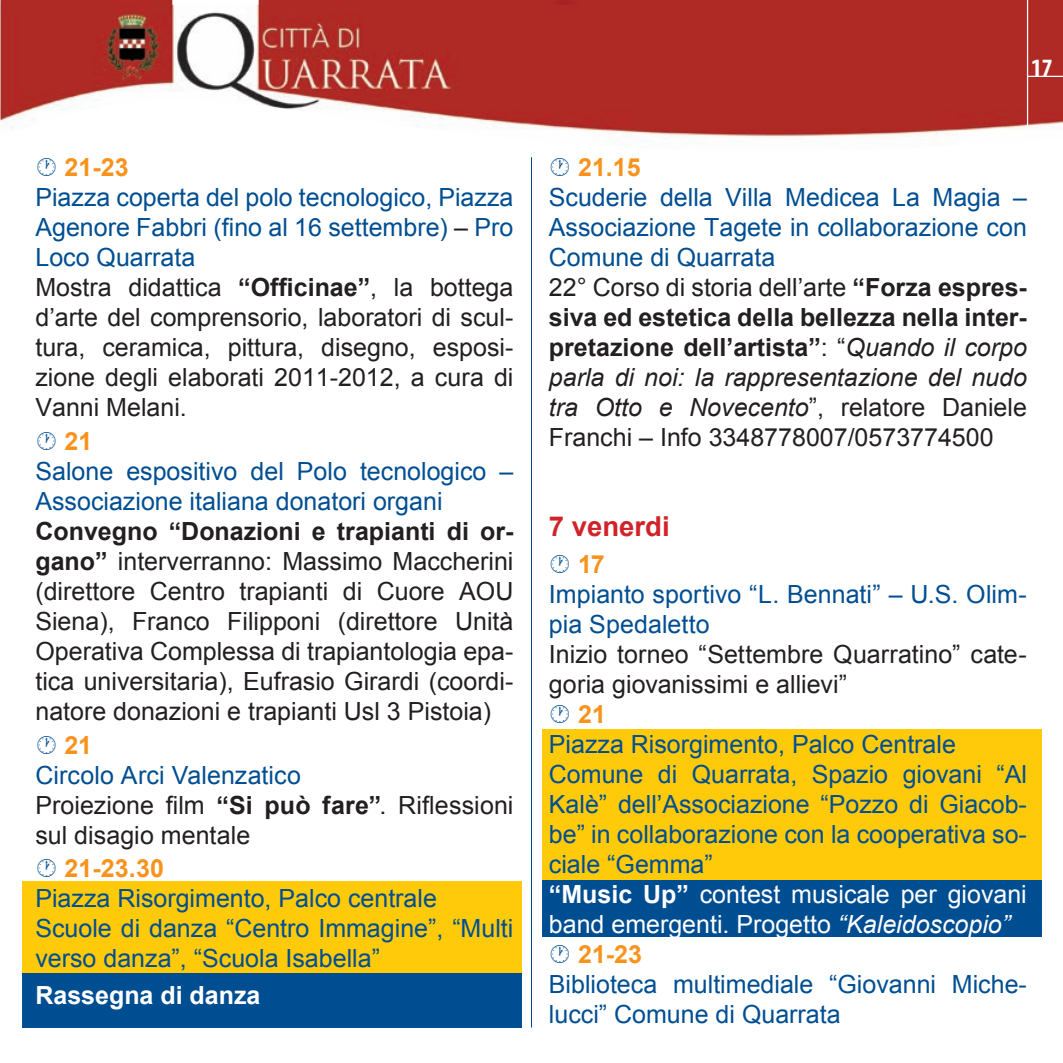
<style>
.page{position:relative;width:1063px;height:1063px;background:#fff}
.page>*{position:absolute;margin:0;border:0;box-sizing:border-box;transform-origin:0 0}
.t1{font:700 27.5px "Arial";color:#d1232a}
.t2{font:25px/30px "Arial";color:#004e92}
.t3{font:25px/30px "Arial";color:#231f20}
.t4{font:700 25px "Arial";color:#fff}
.t5{font:700 condensed 25px "Myriad Pro";color:#fff}
.s1{color:#004e92}
.s2{font-weight:700;color:#f7931d}
.s3{font-weight:700}
.s4{color:#231f20}
.s5{font-weight:700;color:#231f20}
.s6{font-style:italic;color:#231f20}
.s7{font-weight:700;color:#fff}
.s8{color:#fff}
.s9{font-style:italic;color:#fff}
</style>
<div class="page">
<img style="left:0;top:0;width:1063px;height:139px">
<hr style="left:1027px;top:0;width:1px;height:130px;background:#fff">
<hr style="left:1028px;top:76px;width:35px;height:1px;background:#fff">
<hr style="left:531px;top:157px;width:1px;height:871px;background:#004e92">
<div style="left:542px;top:730px;width:500px;height:150px;background:#feca0a"></div>
<div style="left:542px;top:880px;width:500px;height:57px;background:#004e92"></div>
<div style="left:23px;top:882px;width:499px;height:91px;background:#feca0a"></div>
<div style="left:23px;top:973px;width:499px;height:55px;background:#004e92"></div>
<p class="t3" style="left:35px;top:153px;width:480px"><span class="s1">•</span> <span class="s2">21-23<br></span><span class="s1">Piazza coperta del polo tecnologico, Piazza Agenore Fabbri (fino al 16 settembre)</span> – <span class="s1">Pro Loco Quarrata<br></span>Mostra didattica <span class="s3">“Officinae”</span>, la bottega d’arte del comprensorio, laboratori di scul&shy;tura, ceramica, pittura, disegno, esposi&shy;zione degli elaborati 2011-2012, a cura di Vanni Melani.</p>
<p class="t2" style="left:35px;top:426px;width:480px">• <span class="s2">21<br></span>Salone espositivo del Polo tecnologico –<br>Associazione italiana donatori organi</p>
<p class="t3" style="left:35px;top:516px;width:480px;text-align:justify"><span class="s3">Convegno “Donazioni e trapianti di or&shy;gano”</span> interverranno: Massimo Maccherini (direttore Centro trapianti di Cuore AOU Siena), Franco Filipponi (direttore Unità Operativa Complessa di trapiantologia epa&shy;tica universitaria), Eufrasio Girardi (coordi&shy;natore donazioni e trapianti Usl 3 Pistoia)</p>
<p class="t3" style="left:35px;top:730px;width:480px"><span class="s1">•</span> <span class="s2">21<br></span><span class="s1">Circolo Arci Valenzatico<br></span>Proiezione film <span class="s3">“Si può fare”</span>. Riflessioni sul disagio mentale</p>
<p class="t2" style="left:35px;top:854px;width:479px">• <span class="s2">21-23.30<br></span>Piazza Risorgimento, Palco centrale<br>Scuole di danza “Centro Immagine”, “Multi verso danza”, “Scuola Isabella”</p>
<p class="t4" style="left:35px;top:979px;width:227px">Rassegna di danza</p>
<p class="t5" style="left:1031px;top:52px;width:23px">17</p>
<p class="t2" style="left:549px;top:153px;width:480px">• <span class="s2">21.15<br></span>Scuderie della Villa Medicea La Magia – Associazione Tagete in collaborazione con Comune di Quarrata<br><span class="s4">22° Corso di storia dell’arte</span> <span class="s5">“Forza espres&shy;siva ed estetica della bellezza nella inter&shy;pretazione dell’artista”</span><span class="s4">: “</span><span class="s6">Quando il corpo parla di noi: la rappresentazione del nudo tra Otto e Novecento</span><span class="s4">”, relatore Daniele Franchi – Info 3348778007/0573774500</span></p>
<p class="t1" style="left:549px;top:509px;width:122px">7 venerdi</p>
<p class="t2" style="left:549px;top:550px;width:480px">• <span class="s2">17<br></span>Impianto sportivo “L. Bennati” – U.S. Olim&shy;pia Spedaletto</p>
<p class="t3" style="left:549px;top:640px;width:480px">Inizio torneo “Settembre Quarratino” cate&shy;goria giovanissimi e allievi”</p>
<p class="t2" style="left:549px;top:700px;width:480px">• <span class="s2">21<br></span>Piazza Risorgimento, Palco Centrale Comune di Quarrata, Spazio giovani “Al Kalè” dell’Associazione “Pozzo di Giacob&shy;be” in collaborazione con la cooperativa so&shy;ciale “Gemma”<br><span class="s7">“Music Up”</span> <span class="s8">contest musicale per giovani band emergenti. Progetto</span> <span class="s9">“Kaleidoscopio”</span></p>
<p class="t2" style="left:549px;top:940px;width:480px">• <span class="s2">21-23<br></span>Biblioteca multimediale “Giovanni Miche&shy;lucci” Comune di Quarrata</p>
</div>
